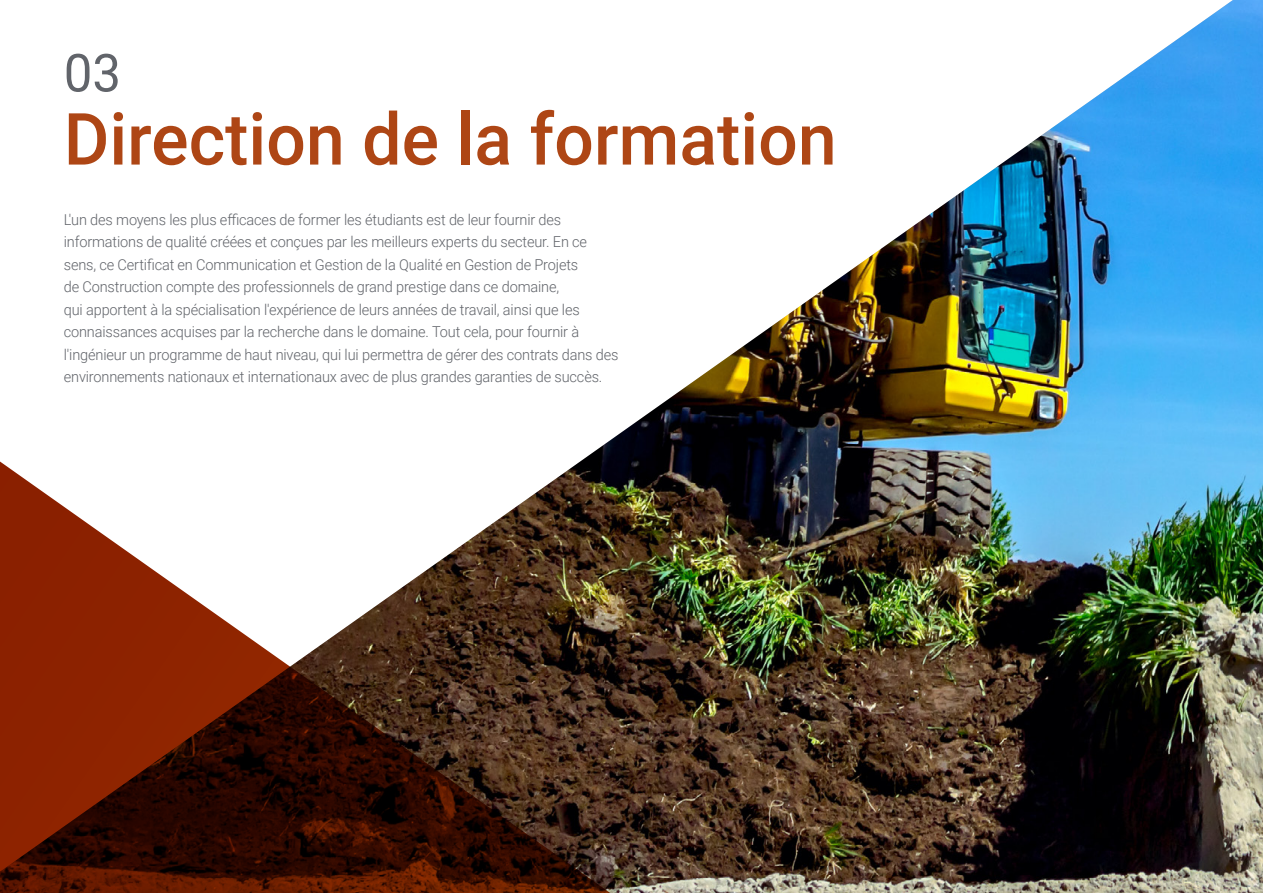
<style>
.page{position:relative;width:1263px;height:893px;background:#fff}
.page>*{position:absolute;margin:0;border:0;box-sizing:border-box;transform-origin:0 0}
.t1{font:500 72px "Roboto";color:#ae4615}
.t2{font:52.5px "Roboto";color:#61646a}
.t3{font:300 15px/22.5px "Roboto";letter-spacing:-.01em;color:#61646a}
</style>
<div class="page">
<img style="left:602px;top:0;width:661px;height:893px">
<svg style="left:0;top:446px;width:640px;height:447px"></svg>
<h2 class="t2" style="left:64px;top:36px;width:59px">03</h2>
<h1 class="t1" style="left:64px;top:89px;width:774px">Direction de la formation</h1>
<p class="t3" style="left:64px;top:208px;width:556px">L'un des moyens les plus efficaces de former les étudiants est de leur fournir des informations de qualité créées et conçues par les meilleurs experts du secteur. En ce sens, ce Certificat en Communication et Gestion de la Qualité en Gestion de Projets<br>de Construction compte des professionnels de grand prestige dans ce domaine,<br>qui apportent à la spécialisation l'expérience de leurs années de travail, ainsi que les connaissances acquises par la recherche dans le domaine. Tout cela, pour fournir à l'ingénieur un programme de haut niveau, qui lui permettra de gérer des contrats dans des environnements nationaux et internationaux avec de plus grandes garanties de succès.</p>
</div>
